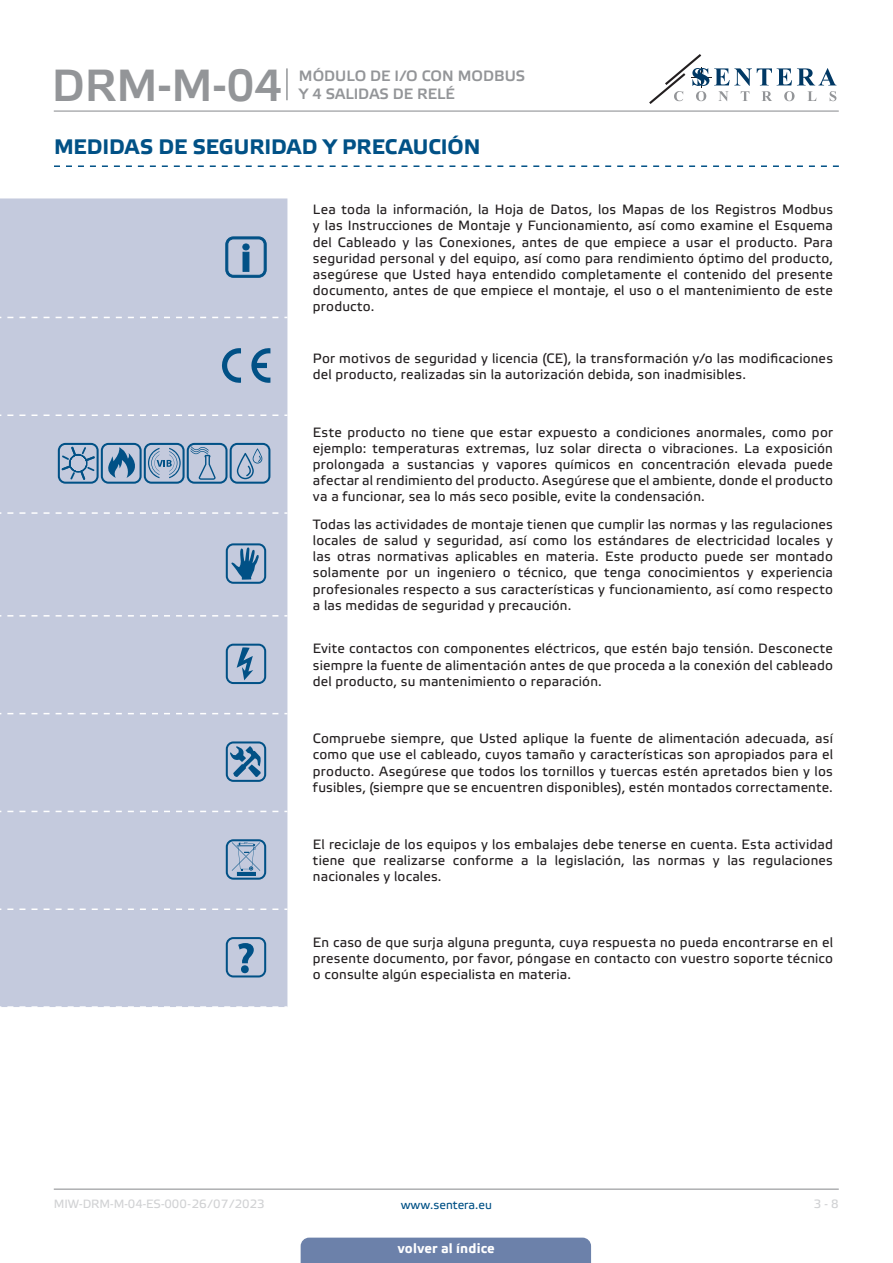
<style>
.page{position:relative;width:893px;height:1263px;background:#fff}
.page>*{position:absolute;margin:0;border:0;box-sizing:border-box;transform-origin:0 0}
.t1{font:45px "Etelka Medium Pro";color:#939598}
.t2{font:700 21px "Etelka Text Pro";color:#015186}
.t3{font:15px/18px "Etelka Medium Pro";color:#939598}
.table_text{font:13.5px/16.2px "Etelka Text Pro";letter-spacing:.015em;color:#231f20;text-align:justify}
.t4{font:700 13.5px "Etelka Text Pro";letter-spacing:.015em;color:#fff}
.t5{font:12px "Etelka Text Pro";color:#d1d2d4}
.t6{font:12px "Etelka Text Pro";color:#015186}
</style>
<div class="page">
<hr style="left:54px;top:111px;width:785px;height:1px;background:#939598">
<hr style="left:54px;top:1188px;width:785px;height:2px;background:#939598">
<svg style="left:649px;top:54px;width:187px;height:50px"></svg>
<div style="left:301px;top:1237px;width:290px;height:26px;background:#6c81aa"></div>
<hr style="left:286px;top:68px;width:2px;height:32px;background:#939598">
<svg style="left:54px;top:165px;width:785px;height:2px"></svg>
<div style="left:0;top:198px;width:287px;height:809px;background:#c4cadd"></div>
<svg style="left:7px;top:317px;width:280px;height:1px"></svg>
<svg style="left:7px;top:414px;width:280px;height:2px"></svg>
<svg style="left:7px;top:512px;width:280px;height:2px"></svg>
<svg style="left:7px;top:615px;width:280px;height:2px"></svg>
<svg style="left:7px;top:713px;width:280px;height:1px"></svg>
<svg style="left:7px;top:811px;width:280px;height:1px"></svg>
<svg style="left:7px;top:908px;width:280px;height:2px"></svg>
<svg style="left:7px;top:1006px;width:280px;height:1px"></svg>
<svg style="left:226px;top:237px;width:40px;height:40px;background:#84a2c0"></svg>
<svg style="left:221px;top:348px;width:20px;height:36px"></svg>
<svg style="left:251px;top:347px;width:19px;height:36px"></svg>
<svg style="left:58px;top:443px;width:212px;height:41px;background:#8ba7c3"></svg>
<svg style="left:226px;top:543px;width:40px;height:41px;background:#7297b8"></svg>
<svg style="left:226px;top:644px;width:40px;height:40px;background:#87a4c2"></svg>
<svg style="left:226px;top:741px;width:40px;height:41px;background:#7196b8"></svg>
<svg style="left:226px;top:839px;width:40px;height:41px;background:#8ca7c4"></svg>
<svg style="left:226px;top:937px;width:40px;height:40px;background:#89a5c3"></svg>
<h1 class="t1" style="left:52px;top:61px;width:232px">DRM-M-04</h1>
<p class="t3" style="left:299px;top:67px;width:228px">MÓDULO DE I/O CON MODBUS<br>Y 4 SALIDAS DE RELÉ</p>
<p class="t2" style="left:54px;top:134px;width:428px">MEDIDAS DE SEGURIDAD Y PRECAUCIÓN</p>
<p class="table_text" style="left:313px;top:202px;width:522px">Lea toda la información, la Hoja de Datos, los Mapas de los Registros Modbus y las Instrucciones de Montaje y Funcionamiento, así como examine el Esquema del Cableado y las Conexiones, antes de que empiece a usar el producto. Para seguridad personal y del equipo, así como para rendimiento óptimo del producto, asegúrese que Usted haya entendido completamente el contenido del presente documento, antes de que empiece el montaje, el uso o el mantenimiento de este producto.</p>
<p class="table_text" style="left:313px;top:351px;width:522px">Por motivos de seguridad y licencia (CE), la transformación y/o las modificaciones del producto, realizadas sin la autorización debida, son inadmisibles.</p>
<p class="table_text" style="left:313px;top:425px;width:521px">Este producto no tiene que estar expuesto a condiciones anormales, como por ejemplo: temperaturas extremas, luz solar directa o vibraciones. La exposición prolongada a sustancias y vapores químicos en concentración elevada puede afectar al rendimiento del producto. Asegúrese que el ambiente, donde el producto va a funcionar, sea lo más seco posible, evite la condensación.</p>
<p class="table_text" style="left:313px;top:517px;width:522px">Todas las actividades de montaje tienen que cumplir las normas y las regulaciones locales de salud y seguridad, así como los estándares de electricidad locales y las otras normativas aplicables en materia. Este producto puede ser montado solamente por un ingeniero o técnico, que tenga conocimientos y experiencia profesionales respecto a sus características y funcionamiento, así como respecto a las medidas de seguridad y precaución.</p>
<p class="table_text" style="left:313px;top:641px;width:521px">Evite contactos con componentes eléctricos, que estén bajo tensión. Desconecte siempre la fuente de alimentación antes de que proceda a la conexión del cableado del producto, su mantenimiento o reparación.</p>
<p class="table_text" style="left:313px;top:731px;width:521px">Compruebe siempre, que Usted aplique la fuente de alimentación adecuada, así como que use el cableado, cuyos tamaño y características son apropiados para el producto. Asegúrese que todos los tornillos y tuercas estén apretados bien y los fusibles, (siempre que se encuentren disponibles), estén montados correctamente.</p>
<p class="table_text" style="left:313px;top:837px;width:521px">El reciclaje de los equipos y los embalajes debe tenerse en cuenta. Esta actividad tiene que realizarse conforme a la legislación, las normas y las regulaciones nacionales y locales.</p>
<p class="table_text" style="left:313px;top:935px;width:521px">En caso de que surja alguna pregunta, cuya respuesta no pueda encontrarse en el presente documento, por favor, póngase en contacto con vuestro soporte técnico o consulte algún especialista en materia.</p>
<p class="t5" style="left:54px;top:1197px;width:212px">MIW-DRM-M-04-ES-000 - 26 / 07 / 2023</p>
<p class="t6" style="left:401px;top:1198px;width:93px">www.sentera.eu</p>
<p class="t5" style="left:814px;top:1197px;width:27px">3 - 8</p>
<p class="t4" style="left:398px;top:1239px;width:98px">volver al índice</p>
</div>
